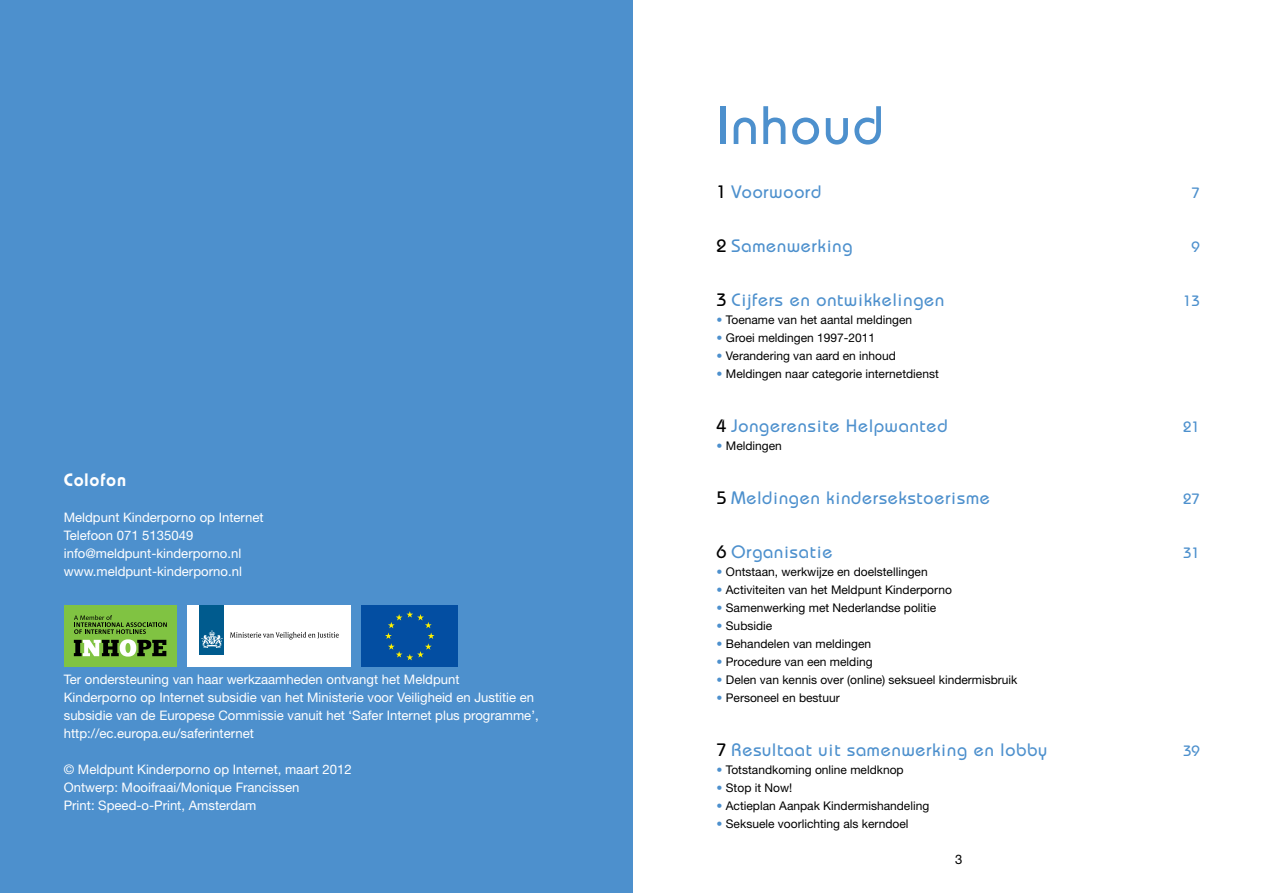
<style>
.page{position:relative;width:1263px;height:893px;background:#fff}
.page>*{position:absolute;margin:0;border:0;box-sizing:border-box;transform-origin:0 0}
.t1{font:500 54px "Bauhaus";letter-spacing:.05em;color:#4d90cd}
.t2{font:500 18px "Bauhaus";letter-spacing:.05em;color:#4d90cd}
.t3{font:600 18px "Bauhaus";letter-spacing:.05em;color:#fff}
.t4{font:500 15px "Bauhaus";color:#4d90cd}
.t5{font:13.2px/18px "Helvetica Neue";color:#fff}
.t6{font:13.2px "Helvetica Neue";color:#000}
.t7{font:12px "Helvetica Neue";color:#000}
.s1{color:#000}
.s2{color:#4d90cd}
</style>
<div class="page">
<div style="left:0;top:0;width:632px;height:893px;background:#4d90cd"></div>
<div style="left:64px;top:605px;width:112px;height:62px;background:#80c342"></div>
<svg style="left:74px;top:615px;width:93px;height:42px"></svg>
<div style="left:187px;top:605px;width:164px;height:62px;background:#fff"></div>
<div style="left:200px;top:605px;width:24px;height:50px;background:#005b8e"></div>
<svg style="left:201px;top:630px;width:22px;height:18px"></svg>
<svg style="left:230px;top:632px;width:109px;height:7px"></svg>
<div style="left:361px;top:605px;width:97px;height:62px;background:#034ea2"></div>
<svg style="left:385px;top:611px;width:49px;height:49px"></svg>
<h2 class="t3" style="left:64px;top:469px;width:64px">Colofon</h2>
<p class="t5" style="left:64px;top:508px;width:201px">Meldpunt Kinderporno op Internet<br>Telefoon 071 5135049 info@meldpunt-kinderporno.nl www.meldpunt-kinderporno.nl</p>
<p class="t5" style="left:64px;top:670px;width:476px">Ter ondersteuning van haar werkzaamheden ontvangt het Meldpunt<br>Kinderporno op Internet subsidie van het Ministerie voor Veiligheid en Justitie en subsidie van de Europese Commissie vanuit het ‘Safer Internet plus programme’, http://ec.europa.eu/saferinternet</p>
<p class="t5" style="left:64px;top:760px;width:289px">© Meldpunt Kinderporno op Internet, maart 2012<br>Ontwerp: Mooifraai/Monique Francissen<br>Print: Speed-o-Print, Amsterdam</p>
<h1 class="t1" style="left:716px;top:93px;width:168px">Inhoud</h1>
<h2 class="t2" style="left:716px;top:181px;width:106px"><span class="s1">1</span> Voorwoord</h2>
<h2 class="t2" style="left:716px;top:235px;width:137px"><span class="s1">2</span> Samenwerking</h2>
<h2 class="t2" style="left:716px;top:289px;width:229px"><span class="s1">3</span> Cijfers en ontwikkelingen</h2>
<p class="t7" style="left:716px;top:313px;width:197px"><span class="s2">•</span> Toename van het aantal meldingen</p>
<p class="t7" style="left:716px;top:331px;width:160px"><span class="s2">•</span> Groei meldingen 1997-2011</p>
<p class="t7" style="left:716px;top:349px;width:181px"><span class="s2">•</span> Verandering van aard en inhoud</p>
<p class="t7" style="left:716px;top:367px;width:224px"><span class="s2">•</span> Meldingen naar categorie internetdienst</p>
<h2 class="t2" style="left:716px;top:415px;width:232px"><span class="s1">4</span> Jongerensite Helpwanted</h2>
<p class="t7" style="left:716px;top:439px;width:67px"><span class="s2">•</span> Meldingen</p>
<h2 class="t2" style="left:716px;top:487px;width:275px"><span class="s1">5</span> Meldingen kindersekstoerisme</h2>
<h2 class="t2" style="left:716px;top:541px;width:118px"><span class="s1">6</span> Organisatie</h2>
<p class="t7" style="left:716px;top:565px;width:213px"><span class="s2">•</span> Ontstaan, werkwijze en doelstellingen</p>
<p class="t7" style="left:716px;top:583px;width:237px"><span class="s2">•</span> Activiteiten van het Meldpunt Kinderporno</p>
<p class="t7" style="left:716px;top:601px;width:221px"><span class="s2">•</span> Samenwerking met Nederlandse politie</p>
<p class="t7" style="left:716px;top:619px;width:57px"><span class="s2">•</span> Subsidie</p>
<p class="t7" style="left:716px;top:637px;width:156px"><span class="s2">•</span> Behandelen van meldingen</p>
<p class="t7" style="left:716px;top:655px;width:158px"><span class="s2">•</span> Procedure van een melding</p>
<p class="t7" style="left:716px;top:673px;width:302px"><span class="s2">•</span> Delen van kennis over (online) seksueel kindermisbruik</p>
<p class="t7" style="left:716px;top:691px;width:125px"><span class="s2">•</span> Personeel en bestuur</p>
<h2 class="t2" style="left:716px;top:739px;width:332px"><span class="s1">7</span> Resultaat uit samenwerking en lobby</h2>
<p class="t7" style="left:716px;top:763px;width:189px"><span class="s2">•</span> Totstandkoming online meldknop</p>
<p class="t7" style="left:716px;top:781px;width:77px"><span class="s2">•</span> Stop it Now!</p>
<p class="t7" style="left:716px;top:799px;width:214px"><span class="s2">•</span> Actieplan Aanpak Kindermishandeling</p>
<p class="t7" style="left:716px;top:817px;width:194px"><span class="s2">•</span> Seksuele voorlichting als kerndoel</p>
<p class="t6" style="left:955px;top:851px;width:9px">3</p>
<p class="t4" style="left:1191px;top:184px;width:10px">7</p>
<p class="t4" style="left:1191px;top:238px;width:10px">9</p>
<p class="t4" style="left:1183px;top:292px;width:18px">13</p>
<p class="t4" style="left:1183px;top:418px;width:18px">21</p>
<p class="t4" style="left:1183px;top:490px;width:18px">27</p>
<p class="t4" style="left:1183px;top:544px;width:18px">31</p>
<p class="t4" style="left:1183px;top:742px;width:18px">39</p>
</div>
